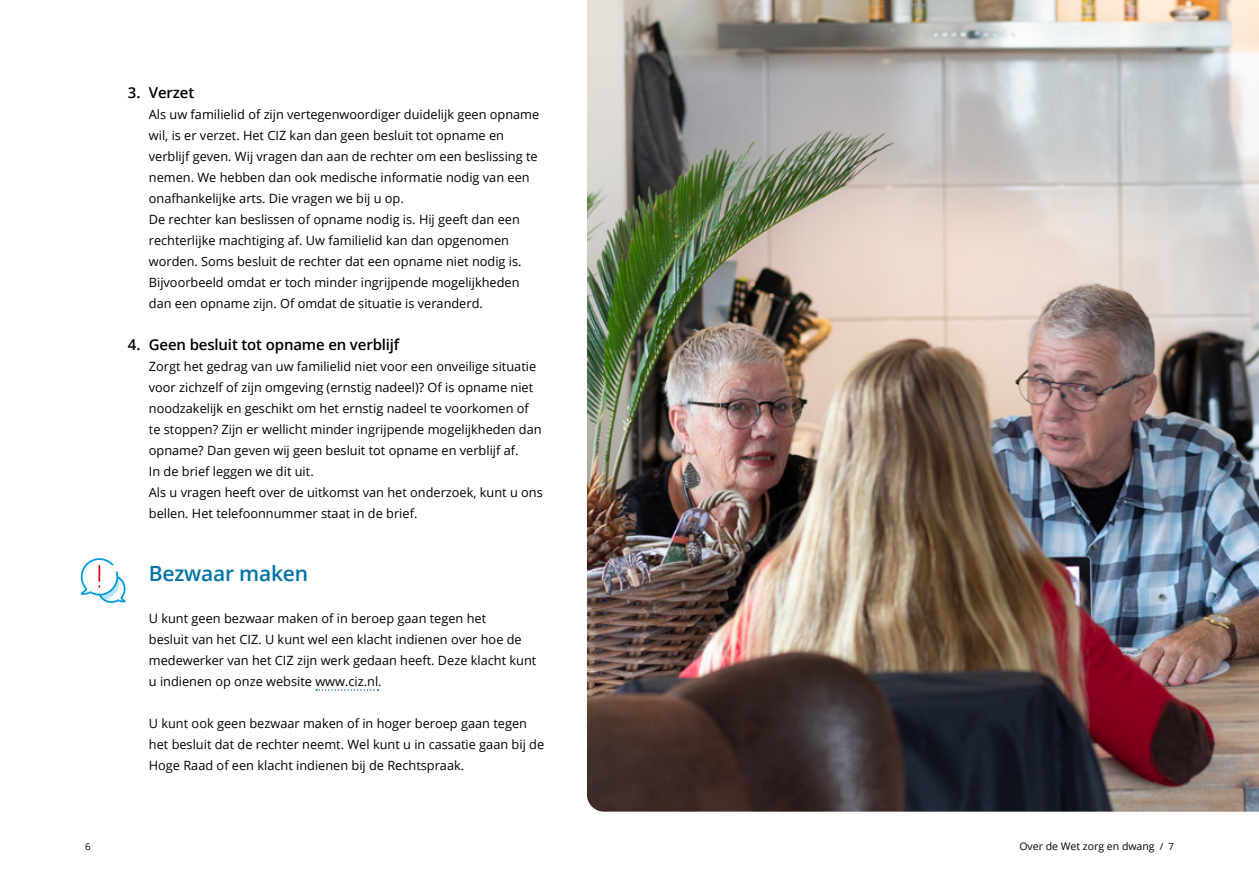
<style>
.page{position:relative;width:1259px;height:893px;background:#fff}
.page>*{position:absolute;margin:0;border:0;box-sizing:border-box;transform-origin:0 0}
.Paragraph_Header_01{font:600 21px "Open Sans";letter-spacing:-.01em;color:#0073a3}
.Alinea_Header_01{font:600 15px "Open Sans";letter-spacing:-.01em;color:#000}
.Body_01{font:12.75px/21px "Open Sans";color:#000}
.Body_01_Whitespace{font:12.75px/21px "Open Sans";color:#000}
.t1{font:10.5px "Open Sans";color:#000}
.t2{font:9.75px "Open Sans";color:#000}
.s1{font-size:9.75px}
</style>
<div class="page">
<img style="left:587px;top:0;width:672px;height:812px">
<svg style="left:316px;top:689px;width:62px;height:2px"></svg>
<svg style="left:80px;top:558px;width:46px;height:45px"></svg>
<h3 class="Alinea_Header_01" style="left:128px;top:82px;width:68px">3. Verzet</h3>
<p class="Body_01" style="left:149px;top:103px;width:392px">Als uw familielid of zijn vertegenwoordiger duidelijk geen opname wil, is er verzet. Het CIZ kan dan geen besluit tot opname en verblijf geven. Wij vragen dan aan de rechter om een beslissing te nemen. We hebben dan ook medische informatie nodig van een onafhankelijke arts. Die vragen we bij u op.</p>
<p class="Body_01" style="left:149px;top:208px;width:374px">De rechter kan beslissen of opname nodig is. Hij geeft dan een rechterlijke machtiging af. Uw familielid kan dan opgenomen worden. Soms besluit de rechter dat een opname niet nodig is.<br>Bijvoorbeeld omdat er toch minder ingrijpende mogelijkheden dan een opname zijn. Of omdat de situatie is veranderd.</p>
<h3 class="Alinea_Header_01" style="left:128px;top:334px;width:273px">4. Geen besluit tot opname en verblijf</h3>
<p class="Body_01" style="left:149px;top:355px;width:394px">Zorgt het gedrag van uw familielid niet voor een onveilige situatie voor zichzelf of zijn omgeving (ernstig nadeel)? Of is opname niet noodzakelijk en geschikt om het ernstig nadeel te voorkomen of te stoppen? Zijn er wellicht minder ingrijpende mogelijkheden dan opname? Dan geven wij geen besluit tot opname en verblijf af.<br>In de brief leggen we dit uit.</p>
<p class="Body_01" style="left:149px;top:481px;width:395px">Als u vragen heeft over de uitkomst van het onderzoek, kunt u ons bellen. Het telefoonnummer staat in de brief.</p>
<h2 class="Paragraph_Header_01" style="left:149px;top:559px;width:161px">Bezwaar maken</h2>
<p class="Body_01" style="left:149px;top:607px;width:389px">U kunt geen bezwaar maken of in beroep gaan tegen het<br>besluit van het CIZ. U kunt wel een klacht indienen over hoe de medewerker van het CIZ zijn werk gedaan heeft. Deze klacht kunt u indienen op onze website www.ciz.nl.</p>
<p class="Body_01_Whitespace" style="left:149px;top:712px;width:397px">U kunt ook geen bezwaar maken of in hoger beroep gaan tegen het besluit dat de rechter neemt. Wel kunt u in cassatie gaan bij de<br>Hoge Raad of een klacht indienen bij de Rechtspraak.</p>
<p class="t2" style="left:85px;top:840px;width:7px">6</p>
<p class="t1" style="left:1019px;top:839px;width:156px">Over de Wet zorg en dwang <span class="s1">/ 7</span></p>
</div>
